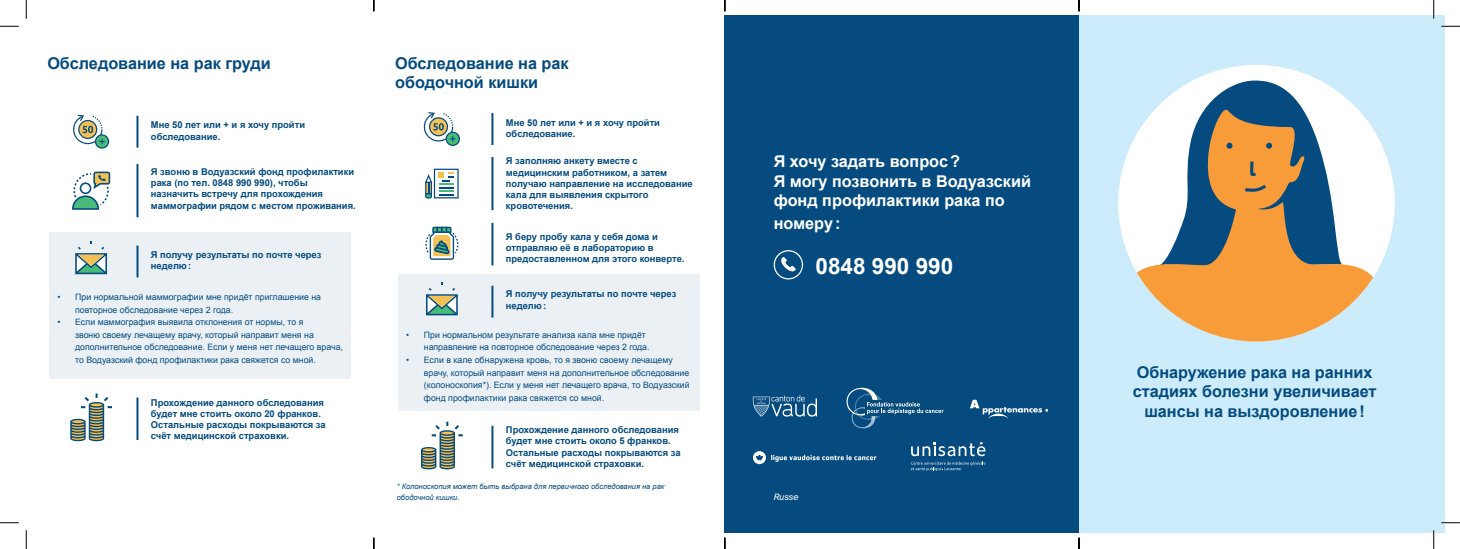
<style>
.page{position:relative;width:1460px;height:549px;background:#fff}
.page>*{position:absolute;margin:0;border:0;box-sizing:border-box;transform-origin:0 0}
.t1{font:700 22.5px "Arial";color:#fff}
.t2{font:700 16.25px/19.5px "Arial";color:#054b80;text-align:center}
.t3{font:700 16.25px/19.5px "Arial";color:#fff}
.t4{font:700 9.38px/11.2px "Arial";color:#054b80}
.t5{font:8.75px/12.5px "Arial";color:#054b80}
.t6{font:italic 8.75px "Suisse Intl";color:#fff}
.t7{font:italic 7.5px/11.2px "Arial";color:#054b80}
</style>
<div class="page">
<div style="left:1078px;top:16px;width:365px;height:517px;background:#ccecfb"></div>
<div style="left:49px;top:232px;width:302px;height:147px;background:#ebf0f5"></div>
<div style="left:724px;top:16px;width:354px;height:517px;background:#054b80"></div>
<svg style="left:1158px;top:80px;width:183px;height:26px;background:#a2bed2"></svg>
<svg style="left:1118px;top:106px;width:276px;height:235px"></svg>
<svg style="left:1226px;top:143px;width:6px;height:6px"></svg>
<svg style="left:1265px;top:143px;width:6px;height:6px"></svg>
<svg style="left:1241px;top:158px;width:28px;height:35px"></svg>
<hr style="left:136px;top:116px;width:2px;height:32px;background:#054b80">
<svg style="left:73px;top:115px;width:36px;height:34px"></svg>
<hr style="left:136px;top:164px;width:2px;height:53px;background:#054b80">
<svg style="left:72px;top:171px;width:38px;height:39px"></svg>
<hr style="left:136px;top:245px;width:2px;height:32px;background:#054b80">
<div style="left:773px;top:250px;width:30px;height:29px;border:1px solid #fff;border-radius:50%"></div>
<svg style="left:781px;top:257px;width:14px;height:15px"></svg>
<hr style="left:136px;top:397px;width:2px;height:43px;background:#054b80">
<svg style="left:70px;top:393px;width:42px;height:48px"></svg>
<svg style="left:75px;top:241px;width:32px;height:33px"></svg>
<div style="left:398px;top:274px;width:302px;height:137px;background:#ebf0f5"></div>
<hr style="left:491px;top:113px;width:2px;height:32px;background:#054b80">
<svg style="left:423px;top:112px;width:37px;height:34px"></svg>
<hr style="left:491px;top:157px;width:2px;height:53px;background:#054b80">
<svg style="left:425px;top:169px;width:33px;height:29px"></svg>
<hr style="left:491px;top:223px;width:2px;height:42px;background:#054b80">
<svg style="left:425px;top:227px;width:33px;height:33px"></svg>
<hr style="left:491px;top:286px;width:2px;height:31px;background:#054b80">
<svg style="left:426px;top:283px;width:31px;height:32px"></svg>
<hr style="left:491px;top:425px;width:2px;height:43px;background:#054b80">
<svg style="left:421px;top:421px;width:42px;height:48px"></svg>
<svg style="left:752px;top:395px;width:64px;height:21px"></svg>
<svg style="left:753px;top:451px;width:12px;height:13px"></svg>
<svg style="left:771px;top:455px;width:105px;height:6px"></svg>
<div style="left:865px;top:400px;width:93px;height:15px;background:#044a7a"></div>
<svg style="left:846px;top:387px;width:97px;height:41px"></svg>
<svg style="left:970px;top:399px;width:77px;height:19px"></svg>
<svg style="left:911px;top:441px;width:74px;height:30px"></svg>
<svg style="left:0;top:25px;width:19px;height:2px"></svg>
<svg style="left:1441px;top:25px;width:18px;height:2px"></svg>
<svg style="left:0;top:522px;width:19px;height:1px"></svg>
<svg style="left:1441px;top:522px;width:18px;height:1px"></svg>
<svg style="left:25px;top:0;width:2px;height:19px"></svg>
<svg style="left:25px;top:530px;width:2px;height:19px"></svg>
<svg style="left:1432px;top:0;width:2px;height:19px"></svg>
<svg style="left:1433px;top:530px;width:1px;height:19px"></svg>
<svg style="left:373px;top:537px;width:1px;height:12px"></svg>
<svg style="left:724px;top:537px;width:1px;height:12px"></svg>
<svg style="left:1078px;top:537px;width:1px;height:12px"></svg>
<h2 class="t2" style="left:47px;top:54px;width:225px">Обследование на рак груди</h2>
<p class="t4" style="left:151px;top:120px;width:156px">Мне 50 лет или + и я хочу пройти обследование.</p>
<p class="t4" style="left:151px;top:166px;width:206px">Я звоню в Водуазский фонд профилактики рака (по тел. 0848 990 990), чтобы назначить встречу для прохождения маммографии рядом с местом проживания.</p>
<p class="t4" style="left:151px;top:249px;width:172px">Я получу результаты по почте через неделю:</p>
<p class="t5" style="left:75px;top:291px;width:247px;text-indent:-18px">• При нормальной маммографии мне придëт приглашение на повторное обследование через 2 года.</p>
<p class="t5" style="left:75px;top:316px;width:269px;text-indent:-18px">• Если маммография выявила отклонения от нормы, то я<br>звоню своему лечащему врачу, который направит меня на дополнительное обследование. Если у меня нет лечащего врача, то Водуазский фонд профилактики рака свяжется со мной.</p>
<p class="t4" style="left:151px;top:397px;width:176px">Прохождение данного обследования будет мне стоить около 20 франков.<br>Остальные расходы покрываются за счëт медицинской страховки.</p>
<h2 class="t2" style="left:395px;top:54px;width:175px;text-align:left">Обследование на рак ободочной кишки</h2>
<p class="t4" style="left:506px;top:117px;width:156px">Мне 50 лет или + и я хочу пройти обследование.</p>
<p class="t4" style="left:506px;top:156px;width:188px">Я заполняю анкету вместе с медицинским работником, а затем получаю направление на исследование кала для выявления скрытого кровотечения.</p>
<p class="t4" style="left:506px;top:231px;width:180px">Я беру пробу кала у себя дома и отправляю еë в лабораторию в предоставленном для этого конверте.</p>
<p class="t4" style="left:506px;top:287px;width:172px;line-height:12.5px">Я получу результаты по почте через неделю:</p>
<p class="t5" style="left:424px;top:328px;width:227px;text-indent:-18px">• При нормальном результате анализа кала мне придëт направление на повторное обследование через 2 года.</p>
<p class="t5" style="left:424px;top:353px;width:267px;text-indent:-18px">• Если в кале обнаружена кровь, то я звоню своему лечащему врачу, который направит меня на дополнительное обследование (колоноскопия*). Если у меня нет лечащего врача, то Водуазский фонд профилактики рака свяжется со мной.</p>
<h2 class="t3" style="left:773px;top:152px;width:259px">Я хочу задать вопрос?<br>Я могу позвонить в Водуазский фонд профилактики рака по</h2>
<h2 class="t3" style="left:773px;top:214px;width:68px">номеру:</h2>
<h1 class="t1" style="left:815px;top:251px;width:139px">0848 990 990</h1>
<p class="t4" style="left:506px;top:424px;width:176px">Прохождение данного обследования будет мне стоить около 5 франков.<br>Остальные расходы покрываются за счëт медицинской страховки.</p>
<p class="t7" style="left:397px;top:481px;width:269px">* Колоноскопия может быть выбрана для первичного обследования на рак ободочной кишки.</p>
<p class="t6" style="left:773px;top:492px;width:26px">Russe</p>
<h2 class="t2" style="left:1132px;top:363px;width:245px">Обнаружение рака на ранних стадиях болезни увеличивает шансы на выздоровление!</h2>
</div>
